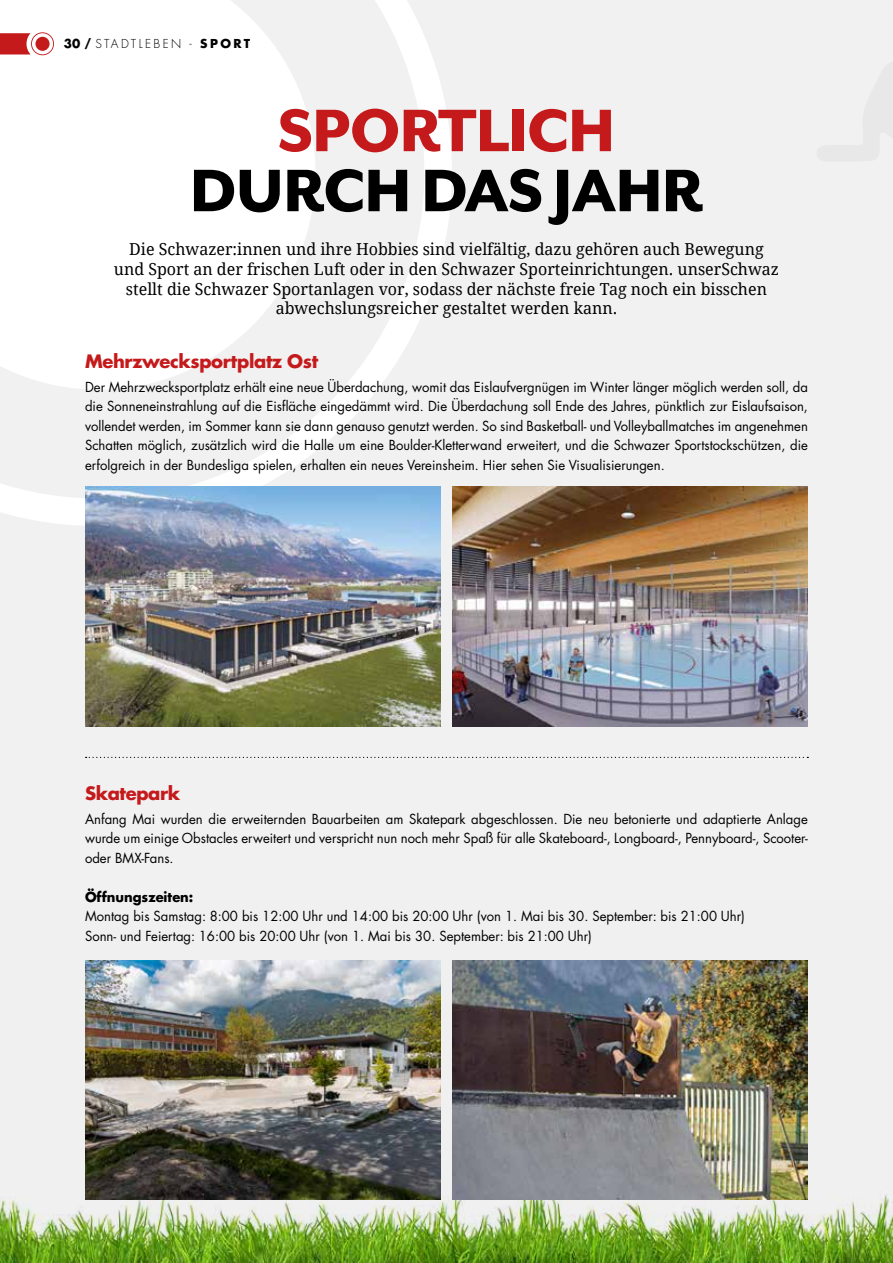
<style>
.page{position:relative;width:893px;height:1263px;background:#f1f1f2}
.page>*{position:absolute;margin:0;border:0;box-sizing:border-box;transform-origin:0 0}
.t1{font:800 69px "Mr Eaves San OT";letter-spacing:-.02em;color:#000}
.t2{font:800 69px "Mr Eaves San OT";letter-spacing:-.02em;color:#c51a1b}
.t3{font:700 18px "Futura LT Pro";letter-spacing:-.02em;color:#c51a1b}
.t4{font:16.5px/19.8px "Droid Serif";color:#000;text-align:center}
.t5{font:13.5px/19.5px "Futura LT Pro";color:#000;text-align:justify}
.t6{font:700 13.5px "Futura LT Pro";color:#000}
.t7{font:300 12px "Futura LT Pro";letter-spacing:.2em;color:#000}
.s1{font-weight:700}
</style>
<div class="page">
<img style="left:0;top:1195px;width:893px;height:68px">
<svg style="left:0;top:0;width:452px;height:526px;fill:#fff"></svg>
<img style="left:85px;top:487px;width:356px;height:239px">
<img style="left:452px;top:487px;width:356px;height:239px">
<svg style="left:86px;top:757px;width:722px;height:1px"></svg>
<img style="left:85px;top:960px;width:356px;height:239px">
<img style="left:452px;top:960px;width:356px;height:239px">
<svg style="left:0;top:32px;width:54px;height:23px"></svg>
<p class="t7" style="left:64px;top:35px;width:188px"><span class="s1">30 /</span> STADTLEBEN - <span class="s1">SPORT</span></p>
<h1 class="t2" style="left:278px;top:91px;width:339px">SPORTLICH</h1>
<h1 class="t1" style="left:189px;top:151px;width:516px">DURCH DAS JAHR</h1>
<p class="t4" style="left:114px;top:239px;width:667px">Die Schwazer:innen und ihre Hobbies sind vielfältig, dazu gehören auch Bewegung und Sport an der frischen Luft oder in den Schwazer Sporteinrichtungen. unserSchwaz stellt die Schwazer Sportanlagen vor, sodass der nächste freie Tag noch ein bisschen abwechslungsreicher gestaltet werden kann.</p>
<h2 class="t3" style="left:85px;top:347px;width:235px">Mehrzwecksportplatz Ost</h2>
<p class="t5" style="left:85px;top:377px;width:724px">Der Mehrzwecksportplatz erhält eine neue Überdachung, womit das Eislaufvergnügen im Winter länger möglich werden soll, da die Sonneneinstrahlung auf die Eisfläche eingedämmt wird. Die Überdachung soll Ende des Jahres, pünktlich zur Eislaufsaison, vollendet werden, im Sommer kann sie dann genauso genutzt werden. So sind Basketball- und Volleyballmatches im angenehmen Schatten möglich, zusätzlich wird die Halle um eine Boulder-Kletterwand erweitert, und die Schwazer Sportstockschützen, die erfolgreich in der Bundesliga spielen, erhalten ein neues Vereinsheim. Hier sehen Sie Visualisierungen.</p>
<h2 class="t3" style="left:85px;top:779px;width:97px">Skatepark</h2>
<p class="t5" style="left:85px;top:809px;width:724px">Anfang Mai wurden die erweiternden Bauarbeiten am Skatepark abgeschlossen. Die neu betonierte und adaptierte Anlage wurde um einige Obstacles erweitert und verspricht nun noch mehr Spaß für alle Skateboard-, Longboard-, Pennyboard-, Scooter&shy;oder BMX-Fans.</p>
<p class="t6" style="left:85px;top:886px;width:110px">Öffnungszeiten:</p>
<p class="t5" style="left:85px;top:906px;width:661px">Montag bis Samstag: 8:00 bis 12:00 Uhr und 14:00 bis 20:00 Uhr (von 1. Mai bis 30. September: bis 21:00 Uhr)<br>Sonn- und Feiertag: 16:00 bis 20:00 Uhr (von 1. Mai bis 30. September: bis 21:00 Uhr)</p>
</div>
